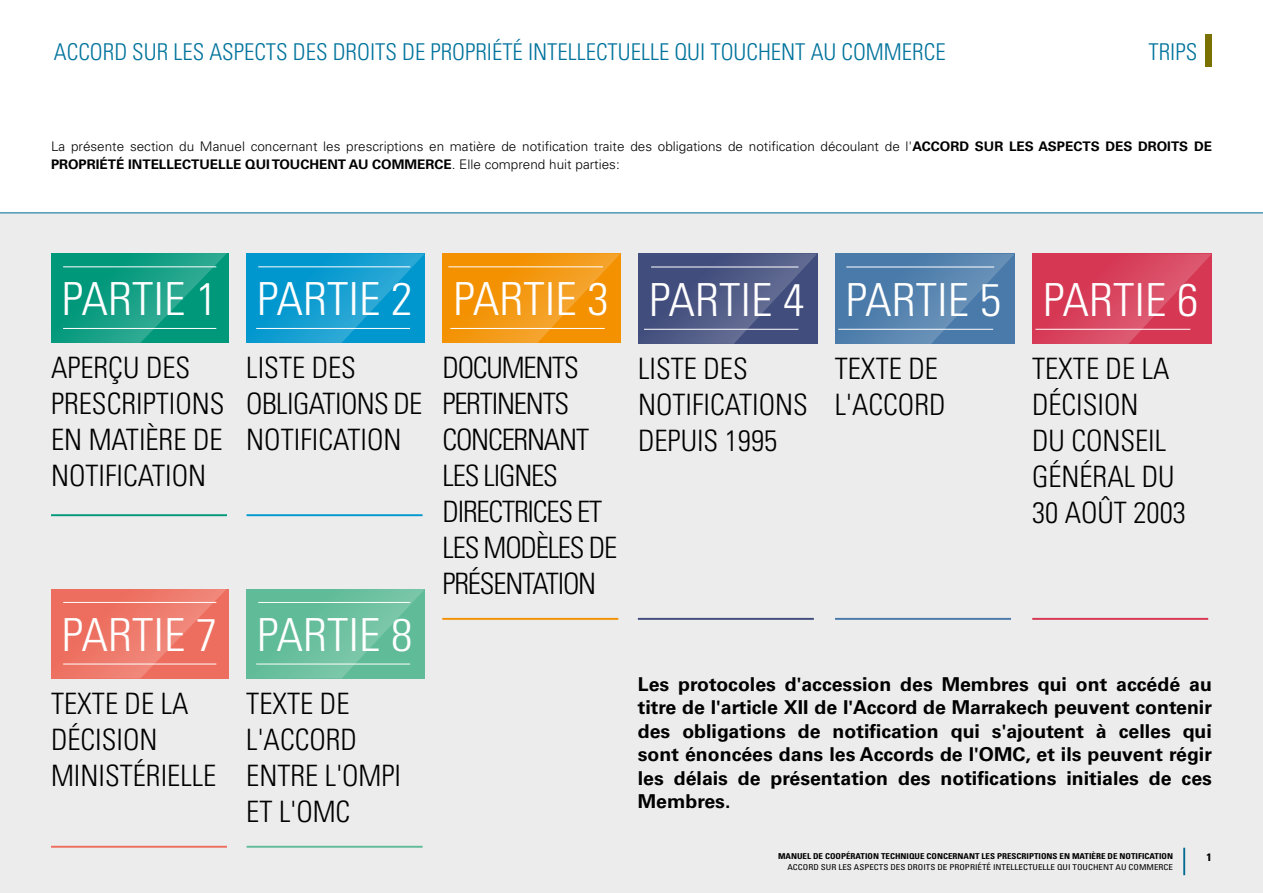
<style>
.page{position:relative;width:1263px;height:893px;background:#fff}
.page>*{position:absolute;margin:0;border:0;box-sizing:border-box;transform-origin:0 0}
.t1{font:300 condensed 45.6px "Univers LT Std";color:#fff;scale:1.05 1}
.t2{font:300 condensed 29.4px/35.8px "Univers LT Std";color:#000}
.t3{font:300 condensed 29.4px/35.8px "Univers LT Std";letter-spacing:-.04em;color:#000}
.t4{font:300 condensed 23.1px "Univers LT Std";color:#00739c}
.t5{font:700 19.05px/23.4px "Univers LT Std";color:#000;text-align:justify}
.t6{font:300 13.2px/18px "Univers LT Std";color:#000}
.t7{font:700 condensed 10.8px "Univers LT Std";color:#000;scale:1.11 1}
.t8{font:700 condensed 8.1px "Univers LT Std";color:#000;scale:1.11 1}
.t9{font:condensed 8.1px "Univers LT Std";color:#000;scale:1.11 1}
.s1{font-weight:700}
</style>
<div class="page">
<div style="left:1206px;top:34px;width:6px;height:33px;background:#7b7100"></div>
<div style="left:0;top:212px;width:1263px;height:681px;background:#ececec"></div>
<svg style="left:835px;top:254px;width:180px;height:90px;background:#5381ad"></svg>
<hr style="left:838px;top:329px;width:155px;height:1px;background:#fff">
<hr style="left:846px;top:267px;width:148px;height:1px;background:#fff">
<hr style="left:835px;top:618px;width:176px;height:2px;background:#497aa9">
<svg style="left:1032px;top:254px;width:180px;height:90px;background:#d7415b"></svg>
<hr style="left:1035px;top:329px;width:155px;height:1px;background:#fff">
<hr style="left:1032px;top:618px;width:176px;height:2px;background:#d63753">
<svg style="left:51px;top:253px;width:176px;height:90px;background:#119e83"></svg>
<hr style="left:51px;top:514px;width:176px;height:2px;background:#00987b">
<hr style="left:0;top:212px;width:1263px;height:1px;background:#00739c">
<svg style="left:638px;top:253px;width:179px;height:91px;background:#4c5884"></svg>
<hr style="left:638px;top:618px;width:176px;height:2px;background:#414d7c">
<hr style="left:651px;top:267px;width:147px;height:1px;background:#fff">
<hr style="left:63px;top:267px;width:153px;height:1px;background:#fff">
<svg style="left:51px;top:589px;width:176px;height:89px;background:#ed7667"></svg>
<hr style="left:51px;top:846px;width:176px;height:2px;background:#ed6e5e">
<hr style="left:63px;top:602px;width:153px;height:1px;background:#fff">
<svg style="left:442px;top:253px;width:179px;height:90px;background:#f39710"></svg>
<hr style="left:442px;top:618px;width:176px;height:2px;background:#f39100">
<hr style="left:448px;top:267px;width:155px;height:1px;background:#fff">
<svg style="left:246px;top:253px;width:179px;height:90px;background:#109dd0"></svg>
<hr style="left:247px;top:514px;width:176px;height:2px;background:#0097ce">
<hr style="left:258px;top:267px;width:152px;height:1px;background:#fff">
<svg style="left:246px;top:589px;width:179px;height:89px;background:#68be9d"></svg>
<hr style="left:247px;top:846px;width:176px;height:2px;background:#5fbb98">
<hr style="left:258px;top:602px;width:152px;height:1px;background:#fff">
<p class="t4" style="left:54px;top:38px;width:893px">ACCORD SUR LES ASPECTS DES DROITS DE PROPRIÉTÉ INTELLECTUELLE QUI TOUCHENT AU COMMERCE</p>
<p class="t4" style="left:1148px;top:38px;width:50px">TRIPS</p>
<p class="t6" style="left:51px;top:137px;width:1162px">La présente section du Manuel concernant les prescriptions en matière de notification traite des obligations de notification découlant de l'<span class="s1">ACCORD SUR LES ASPECTS DES DROITS DE<br>PROPRIÉTÉ INTELLECTUELLE QUI TOUCHENT AU COMMERCE</span>. Elle comprend huit parties:</p>
<h1 class="t1" style="left:62px;top:272px;width:149px">PARTIE 1</h1>
<h2 class="t2" style="left:51px;top:350px;width:175px">APERÇU DES<br>PRESCRIPTIONS<br>EN MATIÈRE DE<br>NOTIFICATION</h2>
<h1 class="t1" style="left:62px;top:607px;width:149px">PARTIE 7</h1>
<h2 class="t2" style="left:51px;top:686px;width:167px">TEXTE DE LA<br>DÉCISION<br>MINISTÉRIELLE</h2>
<h1 class="t1" style="left:257px;top:272px;width:149px">PARTIE 2</h1>
<h2 class="t2" style="left:246px;top:350px;width:177px">LISTE DES<br>OBLIGATIONS DE<br>NOTIFICATION</h2>
<h1 class="t1" style="left:257px;top:607px;width:149px">PARTIE 8</h1>
<h2 class="t2" style="left:246px;top:686px;width:156px">TEXTE DE<br>L'ACCORD<br>ENTRE L'OMPI<br>ET L'OMC</h2>
<h1 class="t1" style="left:453px;top:272px;width:149px">PARTIE 3</h1>
<h2 class="t3" style="left:442px;top:350px;width:176px">DOCUMENTS<br>PERTINENTS<br>CONCERNANT<br>LES LIGNES<br>DIRECTRICES ET<br>LES MODÈLES DE<br>PRÉSENTATION</h2>
<h1 class="t1" style="left:649px;top:273px;width:149px">PARTIE 4</h1>
<h2 class="t2" style="left:638px;top:351px;width:171px">LISTE DES<br>NOTIFICATIONS<br>DEPUIS 1995</h2>
<h1 class="t1" style="left:846px;top:272px;width:149px">PARTIE 5</h1>
<h2 class="t2" style="left:835px;top:351px;width:112px">TEXTE DE<br>L'ACCORD</h2>
<h1 class="t1" style="left:1043px;top:272px;width:149px">PARTIE 6</h1>
<h2 class="t2" style="left:1032px;top:351px;width:155px">TEXTE DE LA<br>DÉCISION<br>DU CONSEIL<br>GÉNÉRAL DU<br>30 AOÛT 2003</h2>
<p class="t5" style="left:638px;top:673px;width:576px">Les protocoles d'accession des Membres qui ont accédé au titre de l'article XII de l'Accord de Marrakech peuvent contenir des obligations de notification qui s'ajoutent à celles qui sont énoncées dans les Accords de l'OMC, et ils peuvent régir les délais de présentation des notifications initiales de ces Membres.</p>
<p class="t8" style="left:778px;top:851px;width:357px">MANUEL DE COOPÉRATION TECHNIQUE CONCERNANT LES PRESCRIPTIONS EN MATIÈRE DE NOTIFICATION</p>
<p class="t9" style="left:787px;top:862px;width:349px">ACCORD SUR LES ASPECTS DES DROITS DE PROPRIÉTÉ INTELLECTUELLE QUI TOUCHENT AU COMMERCE</p>
<p class="t7" style="left:1206px;top:851px;width:6px">1</p>
</div>
